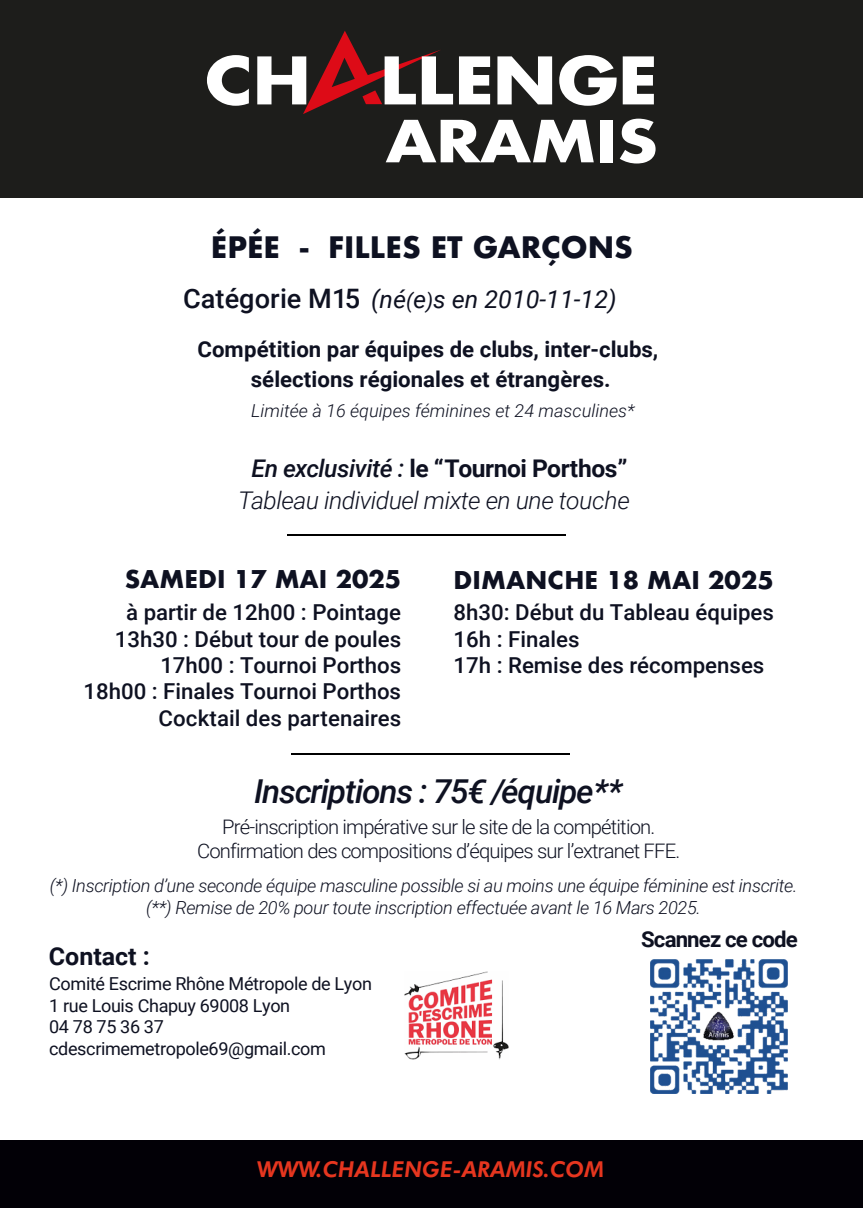
<style>
.page{position:relative;width:863px;height:1208px;background:#fff}
.page>*{position:absolute;margin:0;border:0;box-sizing:border-box;transform-origin:0 0}
.t1{font:700 63.6px "Futura";letter-spacing:-.025em;color:#fff;scale:1.14 1}
.t2{font:700 56.4px "Futura";letter-spacing:-.02em;color:#fff;scale:1.14 1}
.t3{font:italic 500 33px "Roboto";letter-spacing:-.04em;color:#0e1121}
.t4{font:700 28.8px "Futura";color:#0e1121}
.t5{font:italic 24.8px "Roboto";color:#0e1121}
.t6{font:700 24.8px "Roboto";color:#0e1121}
.t7{font:italic 300 24.4px/32.4px "Roboto";letter-spacing:-.02em;color:#0e1121;text-align:center}
.t8{font:700 23.8px "Futura";color:#0e1121}
.t9{font:500 22px/26.4px "Roboto";color:#0e1121;text-align:right}
.t10{font:700 22px/30.4px "Roboto";color:#0e1121;text-align:center}
.t11{font:italic 800 22px "Futura BT";color:#e6361f}
.t12{font:700 22px "Roboto";letter-spacing:-.04em;color:#0e1121}
.t13{font:300 20px/24px "Roboto";letter-spacing:-.04em;color:#0e1121;text-align:center}
.t14{font:italic 300 18px/21.6px "Roboto";letter-spacing:-.02em;color:#0e1121;text-align:center}
.t15{font:17.8px/21.4px "Roboto";letter-spacing:-.02em;color:#0e1121}
.t16{font:italic 300 17.8px "Roboto";color:#0e1121}
.s1{font-weight:500;font-style:normal;font-size:26.8px}
.s2{font-size:20.6px}
.s3{font-weight:500}
.s4{font-weight:700;font-style:normal}
</style>
<div class="page">
<img style="left:404px;top:971px;width:105px;height:89px">
<div style="left:0;top:0;width:862px;height:198px;background:#1d1d1b"></div>
<div style="left:0;top:1140px;width:862px;height:68px;background:#020006"></div>
<img style="left:650px;top:959px;width:137px;height:134px">
<hr style="left:291px;top:753px;width:278px;height:1px;background:#000">
<hr style="left:287px;top:534px;width:278px;height:1px;background:#000">
<svg style="left:303px;top:31px;width:137px;height:83px"></svg>
<h1 class="t1" style="left:204px;top:34px;width:400px">CH LLENGE</h1>
<h2 class="t2" style="left:385px;top:100px;width:241px">ARAMIS</h2>
<h3 class="t4" style="left:211px;top:227px;width:424px">ÉPÉE - FILLES ET GARÇONS</h3>
<p class="t5" style="left:183px;top:282px;width:435px"><span class="s1">Catégorie M15</span> (né<span class="s2">(</span>e<span class="s2">)</span>s en 2010-11-12)</p>
<p class="t10" style="left:197px;top:333px;width:462px">Compétition par équipes de clubs, inter-clubs, sélections régionales et étrangères.</p>
<p class="t16" style="left:251px;top:398px;width:385px">Limitée à 16 équipes féminines et 24 masculines*</p>
<p class="t7" style="left:238px;top:451px;width:393px"><span class="s3">En exclusivité :</span> <span class="s4">le “Tournoi Porthos”<br></span>Tableau individuel mixte en une touche</p>
<p class="t8" style="left:125px;top:562px;width:278px">SAMEDI 17 MAI 2025</p>
<p class="t9" style="left:83px;top:598px;width:319px">à partir de 12h00 : Pointage<br>13h30 : Début tour de poules<br>17h00 : Tournoi Porthos<br>18h00 : Finales Tournoi Porthos<br>Cocktail des partenaires</p>
<p class="t8" style="left:453px;top:562px;width:321px">DIMANCHE 18 MAI 2025</p>
<p class="t9" style="left:453px;top:598px;width:322px;text-align:left">8h30: Début du Tableau équipes<br>16h : Finales<br>17h : Remise des récompenses</p>
<h3 class="t3" style="left:254px;top:767px;width:370px">Inscriptions : 75€ /équipe**</h3>
<p class="t13" style="left:197px;top:814px;width:484px">Pré-inscription impérative sur le site de la compétition.<br>Confirmation des compositions d’équipes sur l’extranet FFE.</p>
<p class="t14" style="left:50px;top:874px;width:749px">(*) Inscription dʼune seconde équipe masculine possible si au moins une équipe féminine est inscrite. (**) Remise de 20% pour toute inscription effectuée avant le 16 Mars 2025.</p>
<p class="t6" style="left:49px;top:938px;width:103px">Contact :</p>
<p class="t15" style="left:49px;top:972px;width:324px">Comité Escrime Rhône Métropole de Lyon<br>1 rue Louis Chapuy 69008 Lyon<br>04 78 75 36 37 cdescrimemetropole69@gmail.com</p>
<p class="t12" style="left:641px;top:923px;width:158px">Scannez ce code</p>
<p class="t11" style="left:257px;top:1155px;width:348px">WWW.CHALLENGE-ARAMIS.COM</p>
</div>
